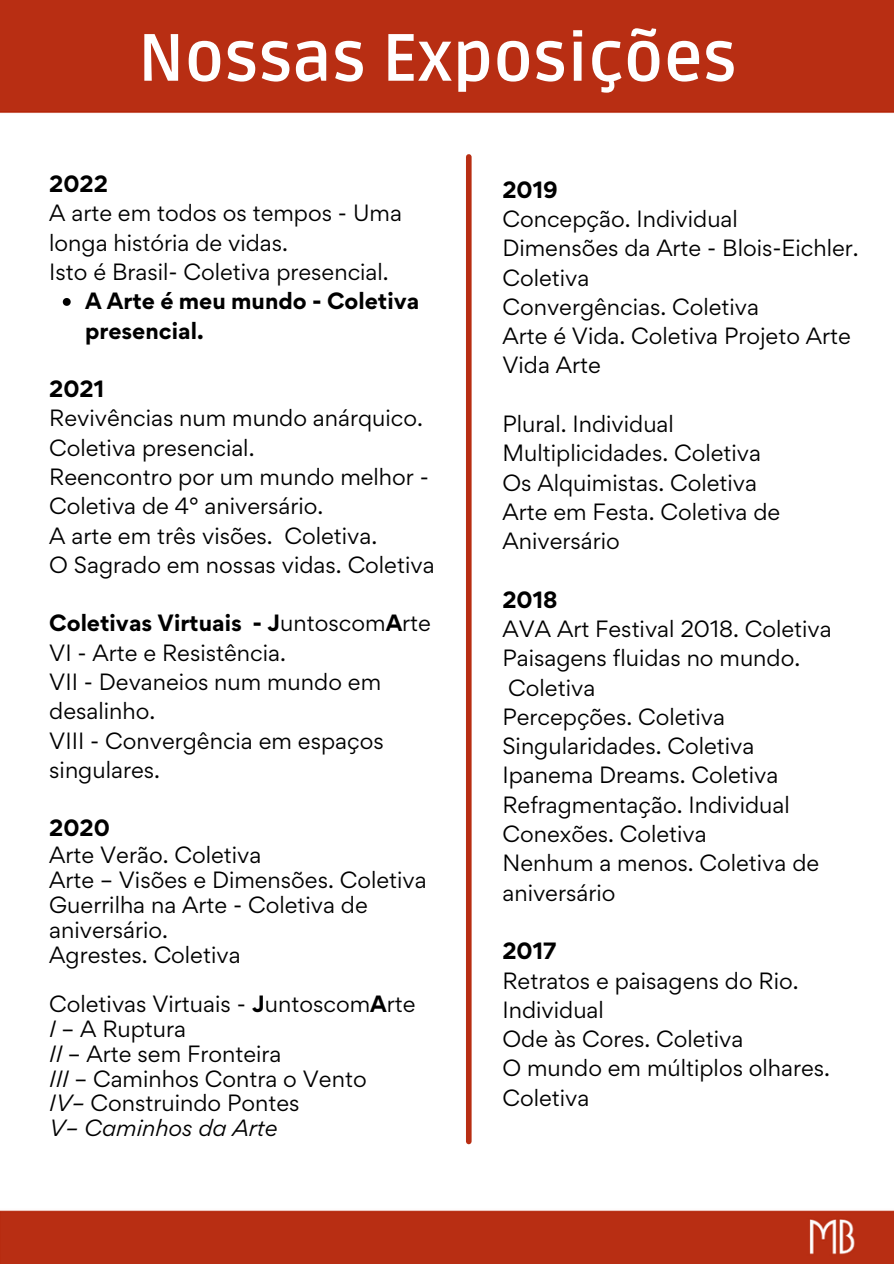
<style>
.page{position:relative;width:894px;height:1264px;background:#fff}
.page>*{position:absolute;margin:0;border:0;box-sizing:border-box;transform-origin:0 0}
.t1{font:700 66.75px "Ruda";color:#fff}
.t2{font:21px/29.2px "Gordita";color:#000}
.t3{font:700 21px/29.2px "Gordita";color:#000}
.s1{font-weight:700}
.s2{font-style:italic}
</style>
<div class="page">
<img style="left:0;top:0;width:893px;height:1263px">
<svg style="left:63px;top:298px;width:8px;height:8px"></svg>
<div style="left:466px;top:157px;width:5px;height:984px;background:#b82e13"></div>
<h1 class="t1" style="left:138px;top:19px;width:600px">Nossas Exposições</h1>
<p class="t3" style="left:49px;top:169px;width:60px">2022</p>
<p class="t2" style="left:49px;top:198px;width:354px">A arte em todos os tempos - Uma longa história de vidas.<br>Isto é Brasil- Coletiva presencial.</p>
<p class="t3" style="left:85px;top:286px;width:335px">A Arte é meu mundo - Coletiva presencial.</p>
<p class="t3" style="left:49px;top:374px;width:56px">2021</p>
<p class="t2" style="left:49px;top:403px;width:387px">Revivências num mundo anárquico.<br>Coletiva presencial.<br>Reencontro por um mundo melhor -<br>Coletiva de 4° aniversário.<br>A arte em três visões. Coletiva.<br>O Sagrado em nossas vidas. Coletiva</p>
<p class="t2" style="left:49px;top:608px;width:383px"><span class="s1">Coletivas Virtuais - J</span>untoscom<span class="s1">A</span>rte<br>VI - Arte e Resistência.<br>VII - Devaneios num mundo em desalinho.<br>VIII - Convergência em espaços singulares.</p>
<p class="t3" style="left:49px;top:813px;width:62px">2020</p>
<p class="t2" style="left:49px;top:842px;width:379px;line-height:24.8px">Arte Verão. Coletiva<br>Arte – Visões e Dimensões. Coletiva<br>Guerrilha na Arte - Coletiva de aniversário.<br>Agrestes. Coletiva</p>
<p class="t2" style="left:49px;top:991px;width:368px;line-height:24.8px">Coletivas Virtuais - <span class="s1">J</span>untoscom<span class="s1">A</span>rte<br><span class="s2">I</span> – A Ruptura<br><span class="s2">II</span> – Arte sem Fronteira<br><span class="s2">III</span> – Caminhos Contra o Vento<br><span class="s2">IV–</span> Construindo Pontes<br><span class="s2">V– Caminhos da Arte</span></p>
<p class="t3" style="left:502px;top:175px;width:57px">2019</p>
<p class="t2" style="left:502px;top:204px;width:358px">Concepção. Individual<br>Dimensões da Arte - Blois-Eichler.<br>Coletiva<br>Convergências. Coletiva<br>Arte é Vida. Coletiva Projeto Arte<br>Vida Arte</p>
<p class="t2" style="left:502px;top:409px;width:279px">Plural. Individual<br>Multiplicidades. Coletiva<br>Os Alquimistas. Coletiva<br>Arte em Festa. Coletiva de<br>Aniversário</p>
<p class="t3" style="left:502px;top:584px;width:57px">2018</p>
<p class="t2" style="left:502px;top:614px;width:331px">AVA Art Festival 2018. Coletiva<br>Paisagens fluidas no mundo.<br>Coletiva<br>Percepções. Coletiva<br>Singularidades. Coletiva<br>Ipanema Dreams. Coletiva<br>Refragmentação. Individual<br>Conexões. Coletiva<br>Nenhum a menos. Coletiva de aniversário</p>
<p class="t3" style="left:502px;top:936px;width:55px">2017</p>
<p class="t2" style="left:502px;top:965px;width:329px">Retratos e paisagens do Rio.<br>Individual<br>Ode às Cores. Coletiva<br>O mundo em múltiplos olhares.<br>Coletiva</p>
</div>
